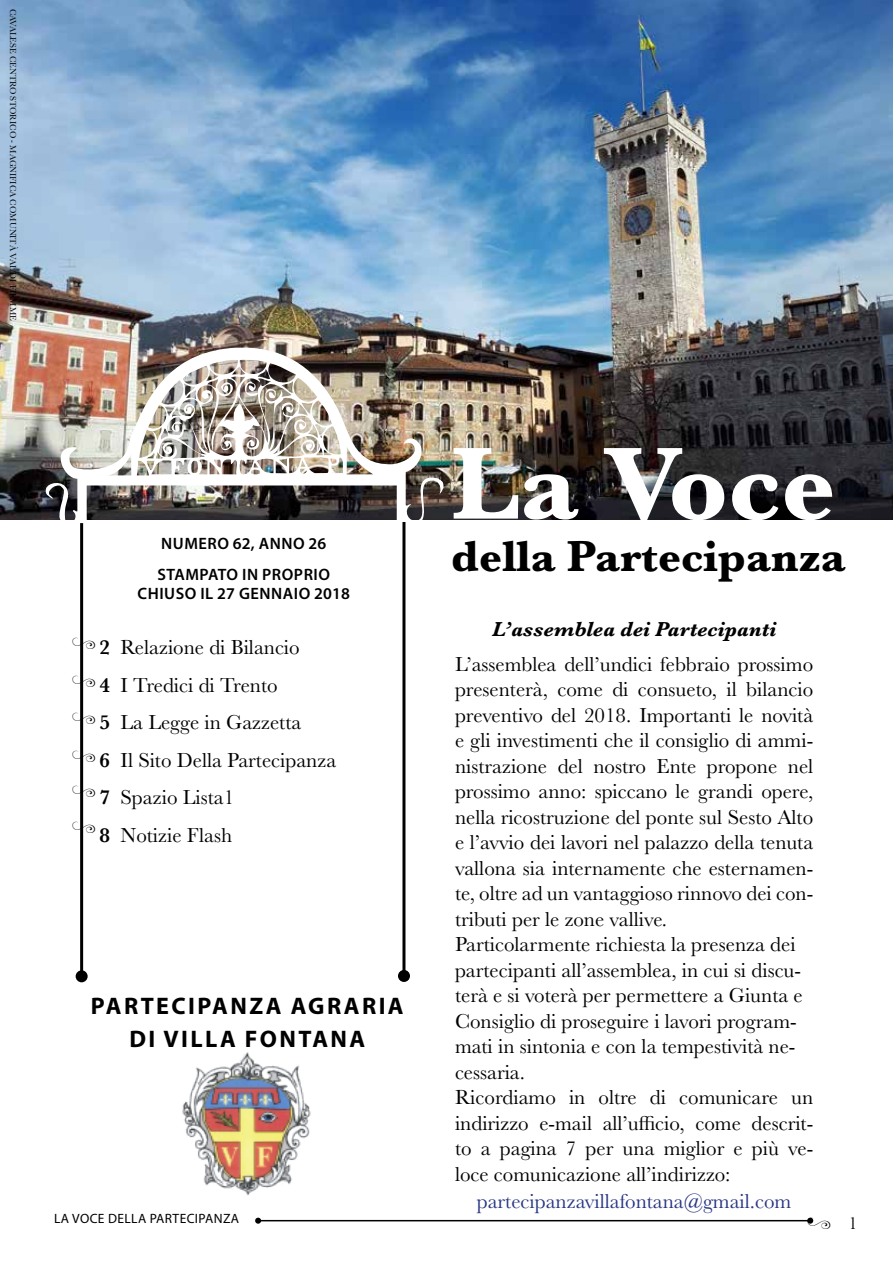
<style>
.page{position:relative;width:893px;height:1263px;background:#fff}
.page>*{position:absolute;margin:0;border:0;box-sizing:border-box;transform-origin:0 0}
.t1{font:700 106.5px "Baskerville";color:#fff}
.t2{font:700 45px "Baskerville";color:#000}
.t3{font:700 24px/33px "Myriad Pro";letter-spacing:.1em;color:#000;text-align:center}
.t4{font:21px/25.5px "Baskerville";color:#000}
.t5{font:21px "Baskerville";color:#283583}
.t6{font:italic 700 21px "Baskerville";color:#000}
.t7{font:18px "Baskerville";color:#000}
.t8{font:600 16.5px/30.6px "Myriad Pro";letter-spacing:.03em;color:#000}
.t9{font:16.5px/36.3px "Nymphette";color:#000}
.t10{font:13.5px "Myriad Pro";letter-spacing:.03em;color:#000}
.t11{font:9px "Baskerville";color:#000}
.s1{font-weight:600}
</style>
<div class="page">
<hr style="left:258px;top:1220px;width:552px;height:1px;background:#000">
<svg style="left:255px;top:1218px;width:6px;height:6px"></svg>
<img style="left:0;top:0;width:893px;height:519px">
<img style="left:45px;top:347px;width:400px;height:182px">
<svg style="left:279px;top:401px;width:16px;height:12px"></svg>
<img style="left:182px;top:1052px;width:129px;height:144px">
<hr style="left:80px;top:523px;width:3px;height:453px;background:#000">
<div style="left:76px;top:970px;width:12px;height:12px;background:#000;border-radius:50%"></div>
<hr style="left:402px;top:522px;width:3px;height:454px;background:#000">
<div style="left:398px;top:970px;width:12px;height:12px;background:#000;border-radius:50%"></div>
<svg style="left:807px;top:1218px;width:7px;height:6px"></svg>
<p class="t11" style="left:19px;top:9px;width:313px;rotate:90deg">CAVALESE CENTRO STORICO - MAGNIFICA COMUNITÀ VAL DI FIEMME</p>
<p class="t8" style="left:157px;top:528px;width:174px">NUMERO 62, ANNO 26<br>STAMPATO IN PROPRIO</p>
<p class="t8" style="left:138px;top:578px;width:214px">CHIUSO IL 27 GENNAIO 2018</p>
<h1 class="t1" style="left:451px;top:410px;width:386px">La Voce</h1>
<h2 class="t2" style="left:451px;top:525px;width:396px">della Partecipanza</h2>
<p class="t6" style="left:492px;top:615px;width:285px">L’assemblea dei Partecipanti</p>
<p class="t4" style="left:455px;top:652px;width:360px">L’assemblea dell’undici febbraio prossimo presenterà, come di consueto, il bilancio preventivo del 2018. Importanti le novità e gli investimenti che il consiglio di ammi&shy;nistrazione del nostro Ente propone nel prossimo anno: spiccano le grandi opere, nella ricostruzione del ponte sul Sesto Alto e l’avvio dei lavori nel palazzo della tenuta vallona sia internamente che esternamen&shy;te, oltre ad un vantaggioso rinnovo dei con&shy;tributi per le zone vallive.<br>Particolarmente richiesta la presenza dei partecipanti all’assemblea, in cui si discu&shy;terà e si voterà per permettere a Giunta e Consiglio di proseguire i lavori program&shy;mati in sintonia e con la tempestività ne&shy;cessaria.<br>Ricordiamo in oltre di comunicare un indirizzo e-mail all’ufficio, come descrit&shy;to a pagina 7 per una miglior e più ve&shy;loce comunicazione all’indirizzo:</p>
<p class="t5" style="left:477px;top:1188px;width:316px">partecipanzavillafontana@gmail.com</p>
<p class="t9" style="left:72px;top:625px;width:25px">B</p>
<p class="t9" style="left:72px;top:663px;width:25px">B<br>B</p>
<p class="t9" style="left:72px;top:738px;width:25px;line-height:35.1px">B<br>B</p>
<p class="t4" style="left:100px;top:629px;width:238px;line-height:37.5px"><span class="s1">2</span> Relazione di Bilancio<br><span class="s1">4</span> I Tredici di Trento<br><span class="s1">5</span> La Legge in Gazzetta<br><span class="s1">6</span> Il Sito Della Partecipanza<br><span class="s1">7</span> Spazio Lista1<br><span class="s1">8</span> Notizie Flash</p>
<p class="t9" style="left:72px;top:808px;width:25px">B</p>
<p class="t3" style="left:91px;top:988px;width:314px">PARTECIPANZA AGRARIA<br>DI VILLA FONTANA</p>
<p class="t10" style="left:54px;top:1210px;width:187px">LA VOCE DELLA PARTECIPANZA</p>
<p class="t7" style="left:848px;top:1212px;width:10px">1</p>
</div>
